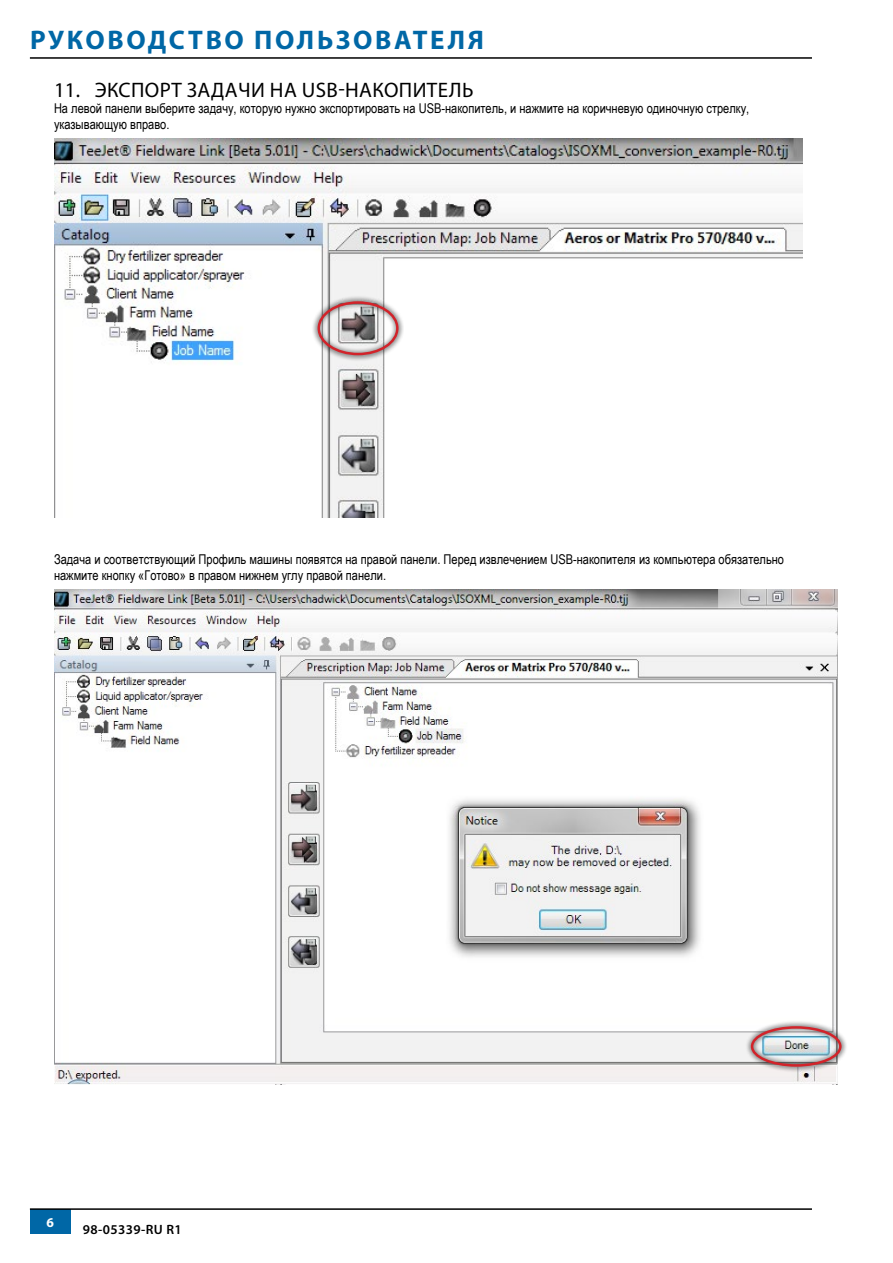
<style>
.page{position:relative;width:893px;height:1263px;background:#fff}
.page>*{position:absolute;margin:0;border:0;box-sizing:border-box;transform-origin:0 0}
.t1{font:700 27px "Myriad Pro";letter-spacing:.095em;color:#0067a6}
.t2{font:21px "Myriad Pro";letter-spacing:.02em;color:#000}
.t3{font:13.5px/16.2px "Arial Narrow";color:#000}
.t4{font:600 13.5px "Myriad Pro";letter-spacing:.03em;color:#000}
.t5{font:700 13.5px "Myriad Pro";color:#fff}
</style>
<div class="page">
<hr style="left:30px;top:57px;width:782px;height:2px;background:#000">
<div style="left:30px;top:1209px;width:40px;height:24px;background:#0067a6"></div>
<hr style="left:30px;top:1208px;width:782px;height:2px;background:#000">
<img style="left:54px;top:139px;width:748px;height:379px">
<div style="left:312px;top:295px;width:92px;height:66px;background:#000;opacity:.75"></div>
<div style="left:318px;top:301px;width:81px;height:54px;border:2px solid #d2232a;border-radius:50%"></div>
<img style="left:54px;top:589px;width:783px;height:495px">
<div style="left:745px;top:1020px;width:102px;height:53px;background:#000;opacity:.75"></div>
<div style="left:751px;top:1026px;width:91px;height:41px;border:2px solid #d2232a;border-radius:50%"></div>
<h1 class="t1" style="left:30px;top:22px;width:455px">РУКОВОДСТВО ПОЛЬЗОВАТЕЛЯ</h1>
<h2 class="t2" style="left:54px;top:77px;width:421px">11. ЭКСПОРТ ЗАДАЧИ НА USB-НАКОПИТЕЛЬ</h2>
<p class="t3" style="left:54px;top:100px;width:697px">На левой панели выберите задачу, которую нужно экспортировать на USB-накопитель, и нажмите на коричневую одиночную стрелку, указывающую вправо.</p>
<p class="t3" style="left:54px;top:550px;width:732px">Задача и соответствующий Профиль машины появятся на правой панели. Перед извлечением USB-накопителя из компьютера обязательно нажмите кнопку «Готово» в правом нижнем углу правой панели.</p>
<p class="t5" style="left:46px;top:1213px;width:9px">6</p>
<p class="t4" style="left:83px;top:1221px;width:100px">98-05339-RU R1</p>
</div>
